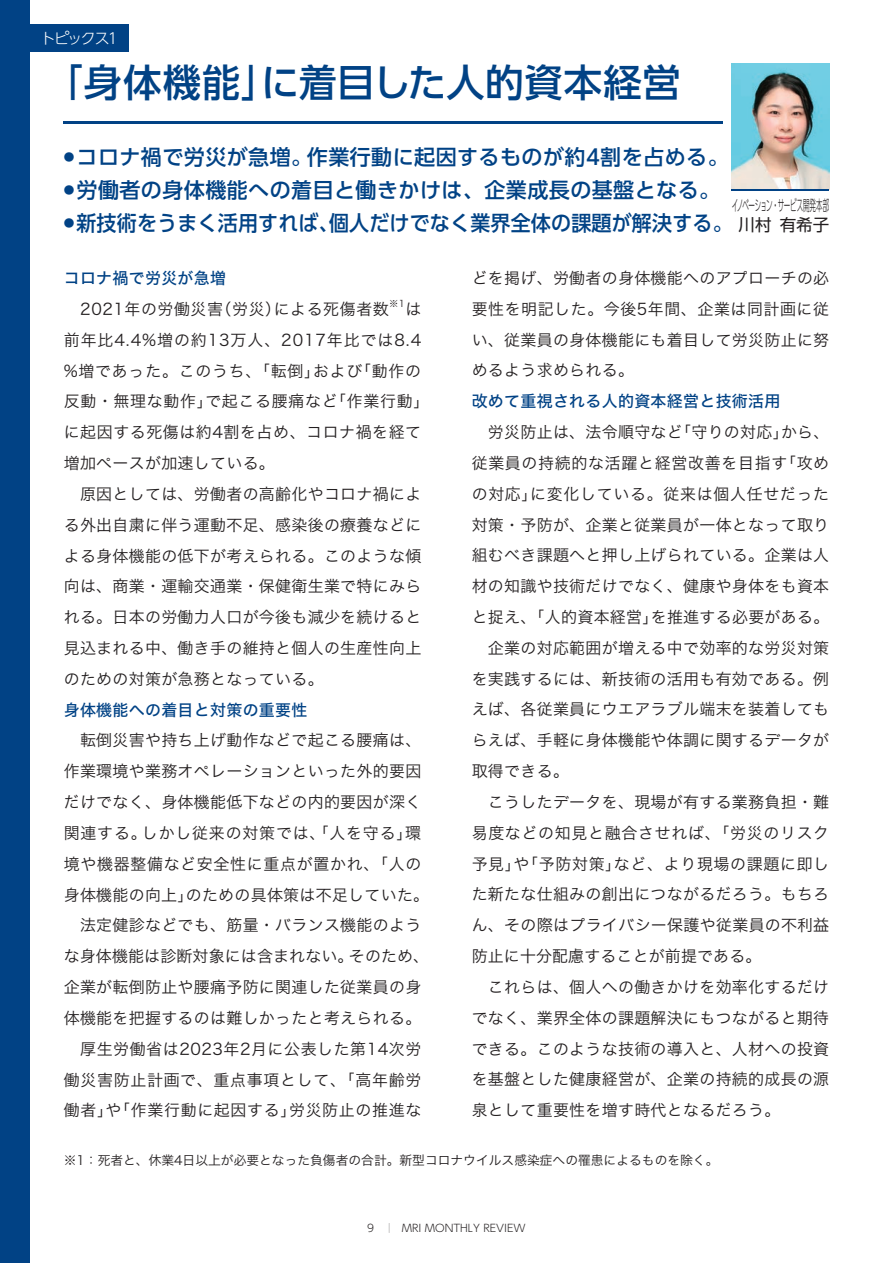
<style>
.page{position:relative;width:893px;height:1263px;background:#fff}
.page>*{position:absolute;margin:0;border:0;box-sizing:border-box;transform-origin:0 0}
.t1{font:500 38.25px "UD Shin Go Pro";letter-spacing:.02em;color:#014285}
.t2{font:500 21px "UD Shin Go Pro";letter-spacing:.02em;color:#014285}
.t3{font:500 21px "UD Shin Go Pro";letter-spacing:.02em;color:#014285;scale:.95 1}
.t4{font:16.5px "UD Shin Go Pro";color:#231f20}
.t5{font:15.9px/30.8px "Hira Kaku Std W3";letter-spacing:.02em;color:#231f20}
.t6{font:15.9px "Hira Kaku Std W5";letter-spacing:.02em;color:#014285}
.t7{font:300 15px "UD Shin Go Pro";letter-spacing:-.06em;color:#231f20;scale:.44 1}
.t8{font:300 15px "UD Shin Go Pro";letter-spacing:-.085em;color:#fff}
.t9{font:12.75px "Hira Kaku Std W3";color:#231f20}
.t10{font:300 10.5px "UD Shin Go Pro";color:#231f20}
.t11{font:9.3px "Hira Kaku Std W3";color:#231f20}
.s1{font-family:"Axis Std";font-weight:200}
</style>
<div class="page">
<hr style="left:64px;top:121px;width:659px;height:2px;background:#014285">
<div style="left:0;top:0;width:30px;height:1263px;background:#014285"></div>
<img style="left:731px;top:64px;width:98px;height:125px">
<div style="left:0;top:24px;width:128px;height:28px;background:#014285"></div>
<hr style="left:731px;top:189px;width:98px;height:1px;background:#014285">
<p class="t8" style="left:40px;top:26px;width:79px">トピックス1</p>
<h1 class="t1" style="left:45px;top:52px;width:638px">「身体機能」に着目した人的資本経営</h1>
<h2 class="t2" style="left:64px;top:140px;width:666px"><sup>●</sup> コロナ禍で労災が急増。作業行動に起因するものが約4割を占める。</h2>
<h2 class="t2" style="left:64px;top:173px;width:658px"><sup>●</sup> 労働者の身体機能への着目と働きかけは、企業成長の基盤となる。</h2>
<h2 class="t3" style="left:64px;top:206px;width:706px"><sup>●</sup> 新技術をうまく活用すれば、個人だけでなく業界全体の課題が解決する。</h2>
<p class="t7" style="left:732px;top:193px;width:223px">イノベーション・サービス開発本部</p>
<p class="t4" style="left:739px;top:212px;width:92px">川村有希子</p>
<p class="t6" style="left:64px;top:266px;width:164px">コロナ禍で労災が急増</p>
<p class="t5" style="left:64px;top:293px;width:327px">　2021年の労働災害（労災）による死傷者数</p>
<p class="t11" style="left:389px;top:297px;width:17px">※1</p>
<p class="t5" style="left:64px;top:293px;width:367px;text-indent:342px">は前年比4.4%増の約13万人、2017年比では8.4 %増であった。このうち、「転倒」および「動作の反動・無理な動作」で起こる腰痛など「作業行動」に起因する死傷は約4割を占め、コロナ禍を経て増加ペースが加速している。<br>　原因としては、労働者の高齢化やコロナ禍による外出自粛に伴う運動不足、感染後の療養などによる身体機能の低下が考えられる。このような傾向は、商業・運輸交通業・保健衛生業で特にみられる。日本の労働力人口が今後も減少を続けると見込まれる中、働き手の維持と個人の生産性向上のための対策が急務となっている。</p>
<p class="t6" style="left:64px;top:697px;width:245px">身体機能への着目と対策の重要性</p>
<p class="t5" style="left:64px;top:725px;width:367px">　転倒災害や持ち上げ動作などで起こる腰痛は、作業環境や業務オペレーションといった外的要因だけでなく、身体機能低下などの内的要因が深く関連する。しかし従来の対策では、「人を守る」環境や機器整備など安全性に重点が置かれ、「人の身体機能の向上」のための具体策は不足していた。　法定健診などでも、筋量・バランス機能のような身体機能は診断対象には含まれない。そのため、企業が転倒防止や腰痛予防に関連した従業員の身体機能を把握するのは難しかったと考えられる。　厚生労働省は2023年2月に公表した第14次労働災害防止計画で、重点事項として、「高年齢労働者」や「作業行動に起因する」労災防止の推進な</p>
<p class="t5" style="left:472px;top:262px;width:359px;text-align:justify">どを掲げ、労働者の身体機能へのアプローチの必要性を明記した。今後5年間、企業は同計画に従い、従業員の身体機能にも着目して労災防止に努めるよう求められる。</p>
<p class="t6" style="left:472px;top:389px;width:310px">改めて重視される人的資本経営と技術活用</p>
<p class="t5" style="left:472px;top:416px;width:359px">　労災防止は、法令順守など「守りの対応」から、従業員の持続的な活躍と経営改善を目指す「攻めの対応」に変化している。従来は個人任せだった対策・予防が、企業と従業員が一体となって取り組むべき課題へと押し上げられている。企業は人材の知識や技術だけでなく、健康や身体をも資本と捉え、「人的資本経営」を推進する必要がある。　企業の対応範囲が増える中で効率的な労災対策を実践するには、新技術の活用も有効である。例えば、各従業員にウエアラブル端末を装着してもらえば、手軽に身体機能や体調に関するデータが取得できる。<br>　こうしたデータを、現場が有する業務負担・難易度などの知見と融合させれば、「労災のリスク予見」や「予防対策」など、より現場の課題に即した新たな仕組みの創出につながるだろう。もちろん、その際はプライバシー保護や従業員の不利益防止に十分配慮することが前提である。<br>　これらは、個人への働きかけを効率化するだけでなく、業界全体の課題解決にもつながると期待できる。このような技術の導入と、人材への投資を基盤とした健康経営が、企業の持続的成長の源泉として重要性を増す時代となるだろう。</p>
<p class="t9" style="left:64px;top:1150px;width:656px">※1：死者と、休業4日以上が必要となった負傷者の合計。新型コロナウイルス感染症への罹患によるものを除く。</p>
<p class="t10" style="left:367px;top:1219px;width:160px">9 <span class="s1">｜</span> MRI MONTHLY REVIEW</p>
</div>
